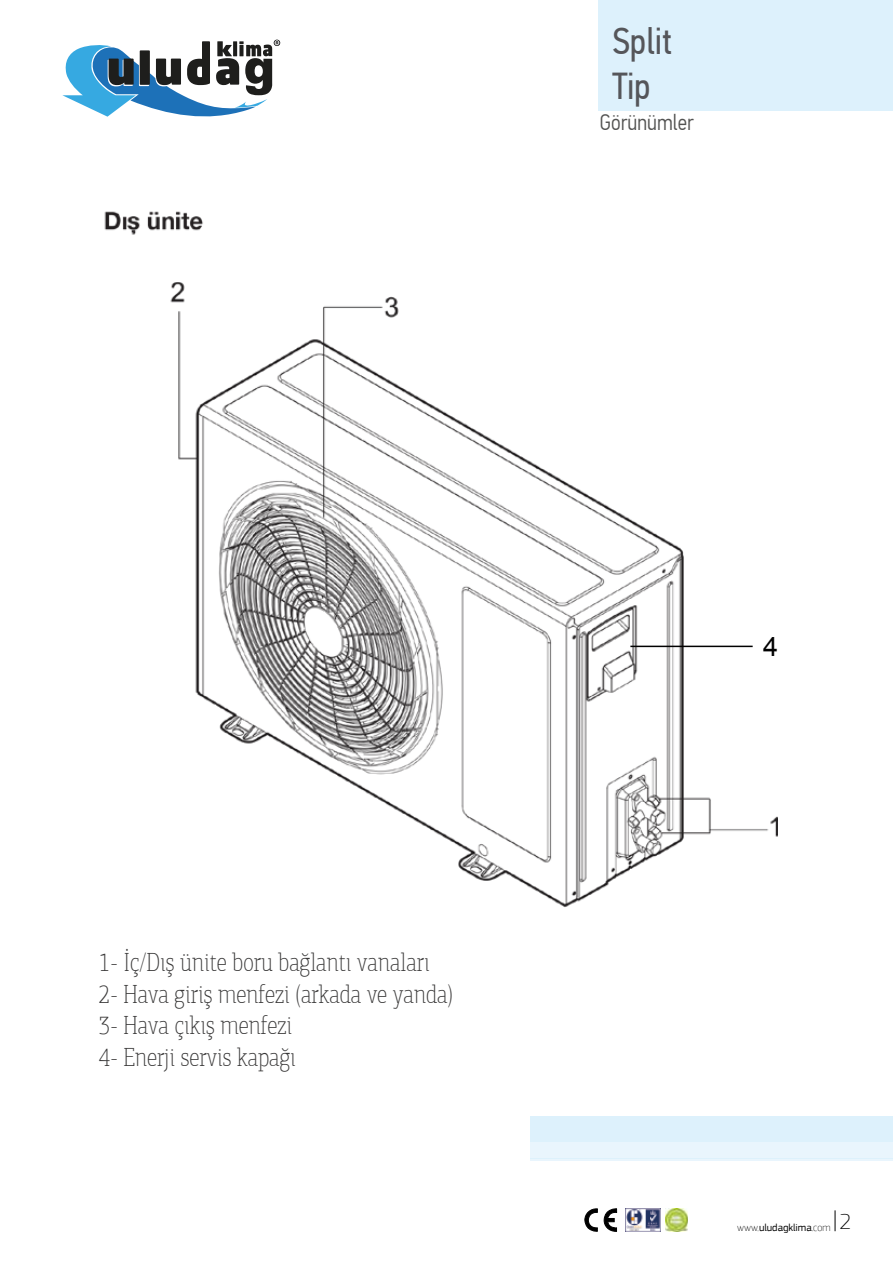
<style>
.page{position:relative;width:893px;height:1263px;background:#fff}
.page>*{position:absolute;margin:0;border:0;box-sizing:border-box;transform-origin:0 0}
.t1{font:37.5px/45px "PF Din Text Cond Pro";color:#55565a}
.t2{font:27px "Arial";color:#000}
.t3{font:100 26.25px/31.5px "PF Agora Slab Pro";color:#373636;scale:.84 1}
.t4{font:300 22.5px "PF Din Text Cond Pro";color:#525251}
.t5{font:100 22.5px "PF Square Sans Pro";color:#000}
.t6{font:10.5px "PF Square Sans Pro";color:#000}
.s1{font-weight:100}
</style>
<div class="page">
<img style="left:104px;top:211px;width:674px;height:696px">
<svg style="left:835px;top:1210px;width:1px;height:21px"></svg>
<svg style="left:585px;top:1208px;width:12px;height:24px"></svg>
<svg style="left:604px;top:1208px;width:13px;height:23px"></svg>
<img style="left:665px;top:1209px;width:22px;height:22px">
<img style="left:625px;top:1209px;width:36px;height:22px">
<div style="left:599px;top:0;width:294px;height:111px;background:#ddf1fc"></div>
<div style="left:530px;top:1116px;width:363px;height:45px;background:#ddf1fc"></div>
<div style="left:530px;top:1142px;width:363px;height:16px;background:#e9f5fd"></div>
<hr style="left:530px;top:1159px;width:363px;height:2px;background:#fff">
<hr style="left:630px;top:646px;width:123px;height:1px;background:#000">
<svg style="left:62px;top:40px;width:218px;height:77px"></svg>
<h1 class="t1" style="left:612px;top:18px;width:61px">Split<br>Tip</h1>
<p class="t4" style="left:600px;top:109px;width:95px">Görünümler</p>
<p class="t3" style="left:99px;top:947px;width:423px">1- İç/Dış ünite boru bağlantı vanaları<br>2- Hava giriş menfezi (arkada ve yanda)<br>3- Hava çıkış menfezi<br>4- Enerji servis kapağı</p>
<p class="t2" style="left:763px;top:629px;width:17px">4</p>
<p class="t6" style="left:737px;top:1221px;width:95px"><span class="s1">www.</span>uludagklima<span class="s1">.com</span></p>
<p class="t5" style="left:839px;top:1209px;width:13px">2</p>
</div>
